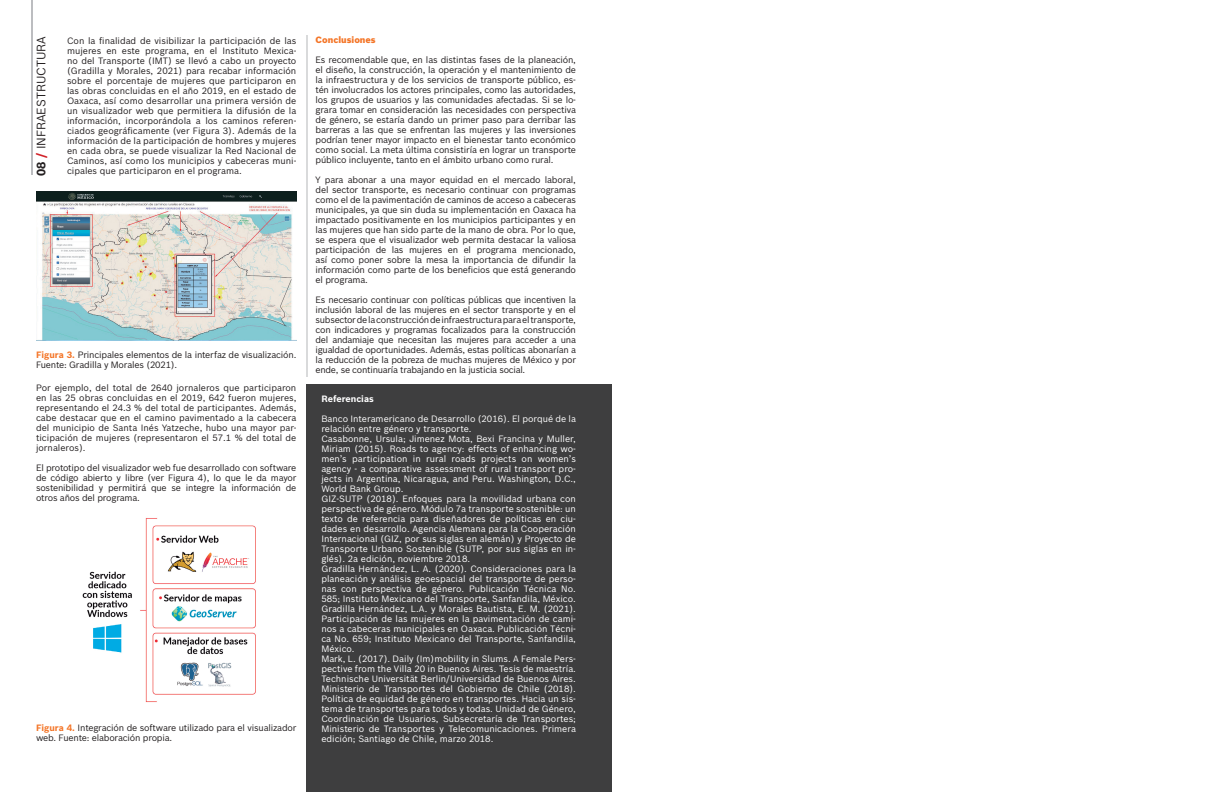
<style>
.page{position:relative;width:1224px;height:792px;background:#fff}
.page>*{position:absolute;margin:0;border:0;box-sizing:border-box;transform-origin:0 0}
.t1{font:12px "Bosch Sans";color:#231f20}
.t2{font:9px/10px "Bosch Sans";letter-spacing:-.02em;color:#231f20;text-align:justify}
.t3{font:9px/10px "Bosch Sans";color:#fff;text-align:justify}
.t4{font:900 9px "Bosch Sans";color:#f47527}
.t5{font:700 9px "Bosch Sans";color:#fff}
.s1{font-weight:700}
.s2{font-weight:700;color:#d1232a}
.s3{font-weight:700;color:#f47527}
</style>
<div class="page">
<hr style="left:306px;top:35px;width:1px;height:342px;background:#bcbdc0">
<div style="left:306px;top:384px;width:306px;height:408px;background:#3e3e3f"></div>
<img style="left:36px;top:192px;width:260px;height:148px">
<hr style="left:31px;top:0;width:1px;height:174px;background:#bcbdc0">
<img style="left:82px;top:518px;width:174px;height:185px">
<p class="t2" style="left:67px;top:35px;width:231px">Con la finalidad de visibilizar la participación de las mujeres en este programa, en el Instituto Mexica&shy;no del Transporte (IMT) se llevó a cabo un proyecto (Gradilla y Morales, 2021) para recabar información sobre el porcentaje de mujeres que participaron en las obras concluidas en el año 2019, en el estado de Oaxaca, así como desarrollar una primera versión de un visualizador web que permitiera la difusión de la información, incorporándola a los caminos referen&shy;ciados geográficamente (ver Figura 3). Además de la información de la participación de hombres y mujeres en cada obra, se puede visualizar la Red Nacional de Caminos, así como los municipios y cabeceras muni&shy;cipales que participaron en el programa.</p>
<p class="t4" style="left:316px;top:34px;width:62px">Conclusiones</p>
<p class="t1" style="left:34px;top:176px;width:142px;rotate:-90deg"><span class="s1">08</span> <span class="s2">/</span> INFRAESTRUCTURA</p>
<p class="t2" style="left:316px;top:55px;width:262px">Es recomendable que, en las distintas fases de la planeación, el diseño, la construcción, la operación y el mantenimiento de la infraestructura y de los servicios de transporte público, es&shy;tén involucrados los actores principales, como las autoridades, los grupos de usuarios y las comunidades afectadas. Si se lo&shy;grara tomar en consideración las necesidades con perspectiva de género, se estaría dando un primer paso para derribar las barreras a las que se enfrentan las mujeres y las inversiones podrían tener mayor impacto en el bienestar tanto económico como social. La meta última consistiría en lograr un transporte público incluyente, tanto en el ámbito urbano como rural.</p>
<p class="t2" style="left:316px;top:175px;width:262px">Y para abonar a una mayor equidad en el mercado laboral, del sector transporte, es necesario continuar con programas como el de la pavimentación de caminos de acceso a cabeceras municipales, ya que sin duda su implementación en Oaxaca ha impactado positivamente en los municipios participantes y en las mujeres que han sido parte de la mano de obra. Por lo que, se espera que el visualizador web permita destacar la valiosa participación de las mujeres en el programa mencionado, así como poner sobre la mesa la importancia de difundir la información como parte de los beneficios que está generando el programa.</p>
<p class="t2" style="left:316px;top:295px;width:262px">Es necesario continuar con políticas públicas que incentiven la inclusión laboral de las mujeres en el sector transporte y en el subsector de la construcción de infraestructura para el transporte, con indicadores y programas focalizados para la construcción del andamiaje que necesitan las mujeres para acceder a una igualdad de oportunidades. Además, estas políticas abonarían a la reducción de la pobreza de muchas mujeres de México y por ende, se continuaría trabajando en la justicia social.</p>
<p class="t2" style="left:36px;top:350px;width:262px"><span class="s3">Figura 3.</span> Principales elementos de la interfaz de visualización.<br>Fuente: Gradilla y Morales (2021).</p>
<p class="t2" style="left:36px;top:383px;width:262px">Por ejemplo, del total de 2640 jornaleros que participaron en las 25 obras concluidas en el 2019, 642 fueron mujeres, representando el 24.3 % del total de participantes. Además, cabe destacar que en el camino pavimentado a la cabecera del municipio de Santa Inés Yatzeche, hubo una mayor par&shy;ticipación de mujeres (representaron el 57.1 % del total de jornaleros).</p>
<p class="t2" style="left:36px;top:463px;width:262px">El prototipo del visualizador web fue desarrollado con software de código abierto y libre (ver Figura 4), lo que le da mayor sostenibilidad y permitirá que se integre la información de otros años del programa.</p>
<p class="t2" style="left:36px;top:723px;width:262px"><span class="s3">Figura 4.</span> Integración de software utilizado para el visualizador web. Fuente: elaboración propia.</p>
<p class="t5" style="left:321px;top:393px;width:54px">Referencias</p>
<p class="t3" style="left:321px;top:413px;width:256px">Banco Interamericano de Desarrollo (2016). El porqué de la relación entre género y transporte.</p>
<p class="t3" style="left:321px;top:433px;width:256px">Casabonne, Ursula; Jimenez Mota, Bexi Francina y Muller, Miriam (2015). Roads to agency: effects of enhancing wo&shy;men’s participation in rural roads projects on women’s agency - a comparative assessment of rural transport pro&shy;jects in Argentina, Nicaragua, and Peru. Washington, D.C., World Bank Group.</p>
<p class="t3" style="left:321px;top:493px;width:256px">GIZ-SUTP (2018). Enfoques para la movilidad urbana con perspectiva de género. Módulo 7a transporte sostenible: un texto de referencia para diseñadores de políticas en ciu&shy;dades en desarrollo. Agencia Alemana para la Cooperación Internacional (GIZ, por sus siglas en alemán) y Proyecto de Transporte Urbano Sostenible (SUTP, por sus siglas en in&shy;glés). 2a edición, noviembre 2018.</p>
<p class="t3" style="left:321px;top:563px;width:256px">Gradilla Hernández, L. A. (2020). Consideraciones para la planeación y análisis geoespacial del transporte de perso&shy;nas con perspectiva de género. Publicación Técnica No.<br>585; Instituto Mexicano del Transporte, Sanfandila, México.</p>
<p class="t3" style="left:321px;top:603px;width:256px">Gradilla Hernández, L.A. y Morales Bautista, E. M. (2021).<br>Participación de las mujeres en la pavimentación de cami&shy;nos a cabeceras municipales en Oaxaca. Publicación Técni&shy;ca No. 659; Instituto Mexicano del Transporte, Sanfandila, México.</p>
<p class="t3" style="left:321px;top:653px;width:256px">Mark, L. (2017). Daily (Im)mobility in Slums. A Female Pers&shy;pective from the Villa 20 in Buenos Aires. Tesis de maestría.<br>Technische Universität Berlin/Universidad de Buenos Aires.</p>
<p class="t3" style="left:321px;top:683px;width:256px">Ministerio de Transportes del Gobierno de Chile (2018).<br>Política de equidad de género en transportes. Hacia un sis&shy;tema de transportes para todos y todas. Unidad de Género, Coordinación de Usuarios, Subsecretaría de Transportes; Ministerio de Transportes y Telecomunicaciones. Primera edición; Santiago de Chile, marzo 2018.</p>
</div>
